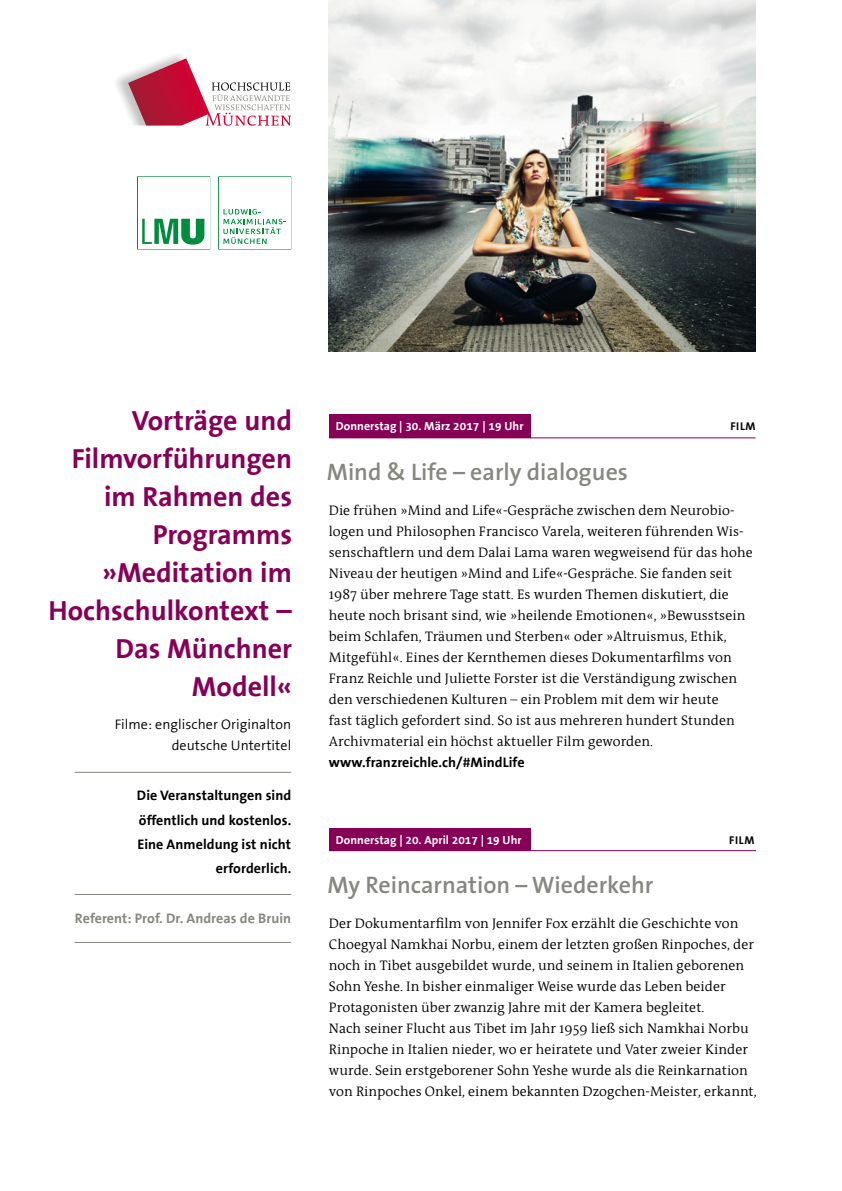
<style>
.page{position:relative;width:842px;height:1191px;background:#fff}
.page>*{position:absolute;margin:0;border:0;box-sizing:border-box;transform-origin:0 0}
.t1{font:700 28px/38px "FHM The Sans";color:#860058;text-align:right}
.t2{font:600 24px "The Sans";color:#878781}
.t3{font:14px/21px "FHM Antiqua";letter-spacing:.005em;color:#000}
.t4{font:700 14px/24.1px "FHM Antiqua";letter-spacing:.005em;color:#000;text-align:right}
.t5{font:14px/21.1px "FHM The Sans";letter-spacing:.005em;color:#000;text-align:right}
.t6{font:700 14px "FHM Antiqua";letter-spacing:.005em;color:#878781}
.t7{font:700 11.8px "FHM Antiqua";letter-spacing:.005em;color:#fff}
.t8{font:700 11.4px "FHM Antiqua";letter-spacing:.05em;color:#000}
</style>
<div class="page">
<hr style="left:75px;top:772px;width:216px;height:1px;background:#878781">
<hr style="left:75px;top:894px;width:216px;height:1px;background:#878781">
<hr style="left:74px;top:942px;width:217px;height:1px;background:#878781">
<svg style="left:116px;top:54px;width:175px;height:72px"></svg>
<svg style="left:137px;top:176px;width:73px;height:73px"></svg>
<svg style="left:218px;top:176px;width:73px;height:73px"></svg>
<div style="left:329px;top:829px;width:201px;height:22px;background:#860058"></div>
<div style="left:329px;top:414px;width:202px;height:24px;background:#860058"></div>
<hr style="left:329px;top:850px;width:427px;height:1px;background:#860058">
<hr style="left:329px;top:437px;width:426px;height:1px;background:#860058">
<img style="left:329px;top:0;width:426px;height:351px">
<h1 class="t1" style="left:49px;top:402px;width:245px">Vorträge und<br>Filmvorführungen im Rahmen des<br>Programms »Meditation im<br>Hochschulkontext –<br>Das Münchner<br>Modell«</h1>
<p class="t5" style="left:115px;top:714px;width:178px">Filme: englischer Originalton deutsche Untertitel</p>
<p class="t4" style="left:137px;top:784px;width:156px">Die Veranstaltungen sind öffentlich und kostenlos.<br>Eine Anmeldung ist nicht erforderlich.</p>
<p class="t6" style="left:75px;top:911px;width:218px">Referent: Prof. Dr. Andreas de Bruin</p>
<p class="t7" style="left:336px;top:420px;width:189px">Donnerstag | 30. März 2017 | 19 Uhr</p>
<h2 class="t2" style="left:327px;top:452px;width:303px">Mind &amp; Life – early dialogues</h2>
<p class="t8" style="left:730px;top:420px;width:27px">Film</p>
<p class="t3" style="left:329px;top:500px;width:425px">Die frühen »Mind and Life«-Gespräche zwischen dem Neurobio&shy;logen und Philosophen Francisco Varela, weiteren führenden Wis&shy;senschaftlern und dem Dalai Lama waren wegweisend für das hohe Niveau der heutigen »Mind and Life«-Gespräche. Sie fanden seit 1987 über mehrere Tage statt. Es wurden Themen diskutiert, die heute noch brisant sind, wie »heilende Emotionen«, »Bewusstsein beim Schlafen, Träumen und Sterben« oder »Altruismus, Ethik, Mitgefühl«. Eines der Kernthemen dieses Dokumentarfilms von Franz Reichle und Juliette Forster ist die Verständigung zwischen den verschiedenen Kulturen – ein Problem mit dem wir heute<br>fast täglich gefordert sind. So ist aus mehreren hundert Stunden Archivmaterial ein höchst aktueller Film geworden.</p>
<p class="t4" style="left:329px;top:751px;width:197px">www.franzreichle.ch/#MindLife</p>
<p class="t7" style="left:336px;top:833px;width:187px">Donnerstag | 20. April 2017 | 19 Uhr</p>
<h2 class="t2" style="left:327px;top:865px;width:328px">My Reincarnation – Wiederkehr</h2>
<p class="t8" style="left:729px;top:834px;width:27px">Film</p>
<p class="t3" style="left:329px;top:913px;width:429px">Der Dokumentarfilm von Jennifer Fox erzählt die Geschichte von Choegyal Namkhai Norbu, einem der letzten großen Rinpoches, der noch in Tibet ausgebildet wurde, und seinem in Italien geborenen Sohn Yeshe. In bisher einmaliger Weise wurde das Leben beider Protagonisten über zwanzig Jahre mit der Kamera begleitet.<br>Nach seiner Flucht aus Tibet im Jahr 1959 ließ sich Namkhai Norbu Rinpoche in Italien nieder, wo er heiratete und Vater zweier Kinder wurde. Sein erstgeborener Sohn Yeshe wurde als die Reinkarnation von Rinpoches Onkel, einem bekannten Dzogchen-Meister, erkannt,</p>
</div>
